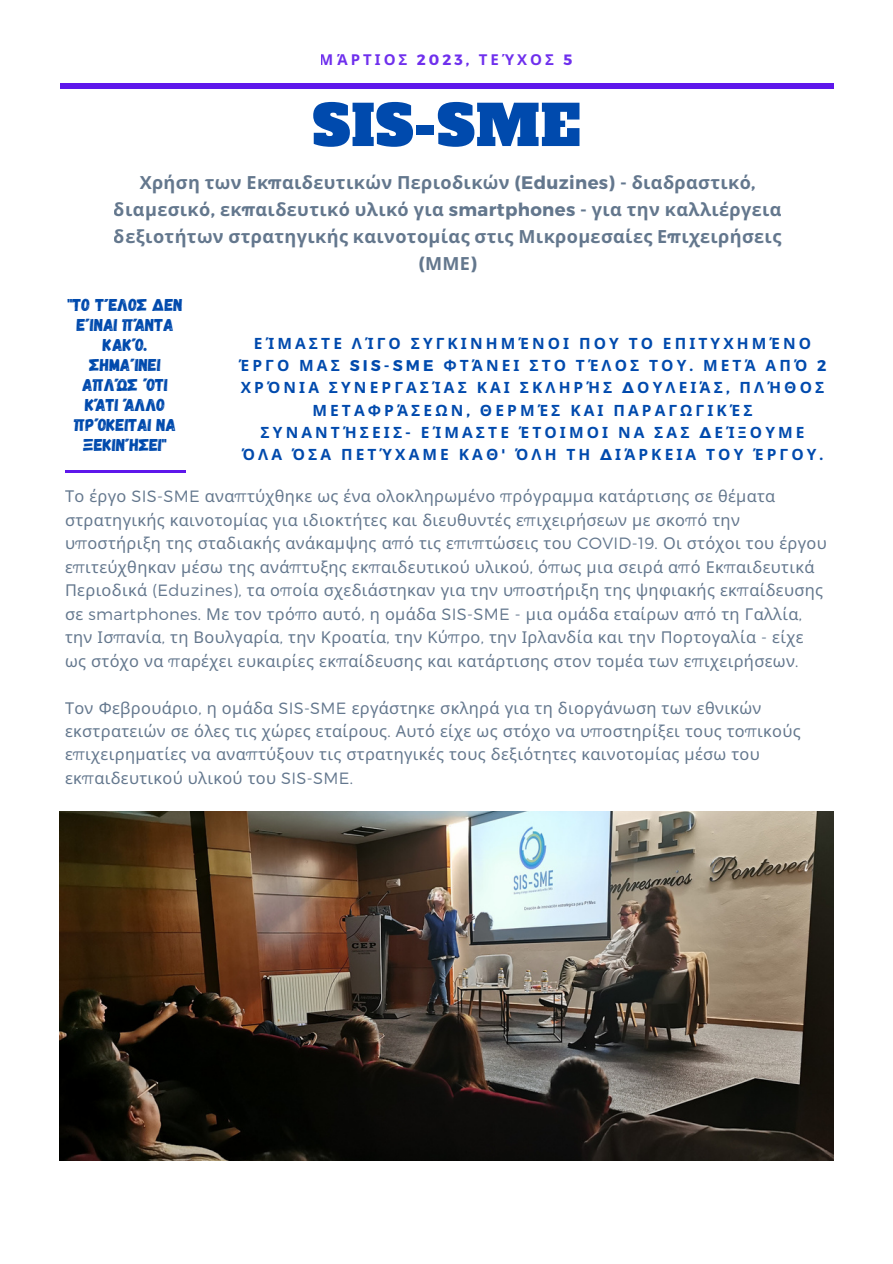
<style>
.page{position:relative;width:893px;height:1264px;background:#fff}
.page>*{position:absolute;margin:0;border:0;box-sizing:border-box;transform-origin:0 0}
.t1{font:55.65px "Alfa Slab One";letter-spacing:.02em;color:#004aad}
.t2{font:700 18.15px/27px "Noto Sans";letter-spacing:.02em;color:#516780;text-align:center}
.t3{font:17.1px/20.1px "Gagalin";color:#004aad;text-align:center}
.t4{font:16.35px/23.4px "Noto Sans";letter-spacing:.02em;color:#516780}
.t5{font:700 15.45px/22.4px "Noto Sans";letter-spacing:.2em;color:#004aad;text-align:center}
.t6{font:700 15px "Noto Sans";letter-spacing:.2em;color:#5e17eb}
.s1{font-family:"Montserrat"}
.s2{font-family:"Montserrat";font-weight:300}
</style>
<div class="page">
<div style="left:60px;top:83px;width:773px;height:6px;background:#5e17eb"></div>
<img style="left:59px;top:811px;width:774px;height:349px">
<hr style="left:65px;top:470px;width:120px;height:3px;background:#5e17eb">
<p class="t6" style="left:320px;top:49px;width:254px">ΜΆΡΤΙΟΣ <span class="s1">2023,</span> ΤΕΎΧΟΣ <span class="s1">5</span></p>
<h1 class="t1" style="left:313px;top:88px;width:269px">SIS-SME</h1>
<p class="t2" style="left:114px;top:169px;width:669px">Χρήση των Εκ<span class="s1">π</span>αιδευτικών Περιοδικών <span class="s1">(Eduzines) -</span> διαδραστικό<span class="s1">, </span>διαμεσικό<span class="s1">,</span> εκ<span class="s1">π</span>αιδευτικό υλικό για <span class="s1">smartphones -</span> για την καλλιέργεια δεξιοτήτων στρατηγικής καινοτομίας στις Μικρομεσαίες Ε<span class="s1">π</span>ιχειρήσεις <span class="s1">(</span>ΜΜΕ<span class="s1">)</span></p>
<p class="t3" style="left:68px;top:294px;width:117px">"Το τέλος δεν είναι πάντα κακό.<br>Σημαίνει απλώς ότι κάτι άλλο πρόκειται να ξεκινήσει"</p>
<p class="t5" style="left:239px;top:331px;width:589px">ΕΊΜΑΣΤΕ ΛΊΓΟ ΣΥΓΚΙΝΗΜΈΝΟΙ ΠΟΥ ΤΟ ΕΠΙΤΥΧΗΜΈΝΟ ΈΡΓΟ ΜΑΣ <span class="s1">SIS-SME</span> ΦΤΆΝΕΙ ΣΤΟ ΤΈΛΟΣ ΤΟΥ<span class="s1">.</span> ΜΕΤΆ ΑΠΌ <span class="s1">2<br></span>ΧΡΌΝΙΑ ΣΥΝΕΡΓΑΣΊΑΣ ΚΑΙ ΣΚΛΗΡΉΣ <span class="s1">Δ</span>ΟΥΛΕΙΆΣ<span class="s1">,</span> ΠΛΉΘΟΣ ΜΕΤΑΦΡΆΣΕΩΝ<span class="s1">,</span> ΘΕΡΜΈΣ ΚΑΙ ΠΑΡΑΓΩΓΙΚΈΣ ΣΥΝΑΝΤΉΣΕΙΣ<span class="s1">-</span> ΕΊΜΑΣΤΕ ΈΤΟΙΜΟΙ ΝΑ ΣΑΣ <span class="s1">Δ</span>ΕΊΞΟΥΜΕ ΌΛΑ ΌΣΑ ΠΕΤΎΧΑΜΕ ΚΑΘ<span class="s1">'</span> ΌΛΗ ΤΗ <span class="s1">Δ</span>ΙΆΡΚΕΙΑ ΤΟΥ ΈΡΓΟΥ<span class="s1">.</span></p>
<p class="t4" style="left:65px;top:484px;width:763px">Το έργο <span class="s2">SIS-SME</span> ανα<span class="s2">π</span>τύχθηκε ως ένα ολοκληρωμένο <span class="s2">π</span>ρόγραμμα κατάρτισης σε θέματα στρατηγικής καινοτομίας για ιδιοκτήτες και διευθυντές ε<span class="s2">π</span>ιχειρήσεων με σκο<span class="s2">π</span>ό την υ<span class="s2">π</span>οστήριξη της σταδιακής ανάκαμψης α<span class="s2">π</span>ό τις ε<span class="s2">π</span>ι<span class="s2">π</span>τώσεις του <span class="s2">COVID-19.</span> Οι στόχοι του έργου ε<span class="s2">π</span>ιτεύχθηκαν μέσω της ανά<span class="s2">π</span>τυξης εκ<span class="s2">π</span>αιδευτικού υλικού<span class="s2">,</span> ό<span class="s2">π</span>ως μια σειρά α<span class="s2">π</span>ό Εκ<span class="s2">π</span>αιδευτικά Περιοδικά <span class="s2">(Eduzines),</span> τα ο<span class="s2">π</span>οία σχεδιάστηκαν για την υ<span class="s2">π</span>οστήριξη της ψηφιακής εκ<span class="s2">π</span>αίδευσης σε <span class="s2">smartphones.</span> Με τον τρό<span class="s2">π</span>ο αυτό<span class="s2">,</span> η ομάδα <span class="s2">SIS-SME -</span> μια ομάδα εταίρων α<span class="s2">π</span>ό τη Γαλλία<span class="s2">, </span>την Ισ<span class="s2">π</span>ανία<span class="s2">,</span> τη Βουλγαρία<span class="s2">,</span> την Κροατία<span class="s2">,</span> την Κύ<span class="s2">π</span>ρο<span class="s2">,</span> την Ιρλανδία και την Πορτογαλία <span class="s2">-</span> είχε ως στόχο να <span class="s2">π</span>αρέχει ευκαιρίες εκ<span class="s2">π</span>αίδευσης και κατάρτισης στον τομέα των ε<span class="s2">π</span>ιχειρήσεων<span class="s2">.</span></p>
<p class="t4" style="left:65px;top:695px;width:737px">Τον Φεβρουάριο<span class="s2">,</span> η ομάδα <span class="s2">SIS-SME</span> εργάστηκε σκληρά για τη διοργάνωση των εθνικών εκστρατειών σε όλες τις χώρες εταίρους<span class="s2">.</span> Αυτό είχε ως στόχο να υ<span class="s2">π</span>οστηρίξει τους το<span class="s2">π</span>ικούς ε<span class="s2">π</span>ιχειρηματίες να ανα<span class="s2">π</span>τύξουν τις στρατηγικές τους δεξιότητες καινοτομίας μέσω του εκ<span class="s2">π</span>αιδευτικού υλικού του <span class="s2">SIS-SME.</span></p>
</div>
